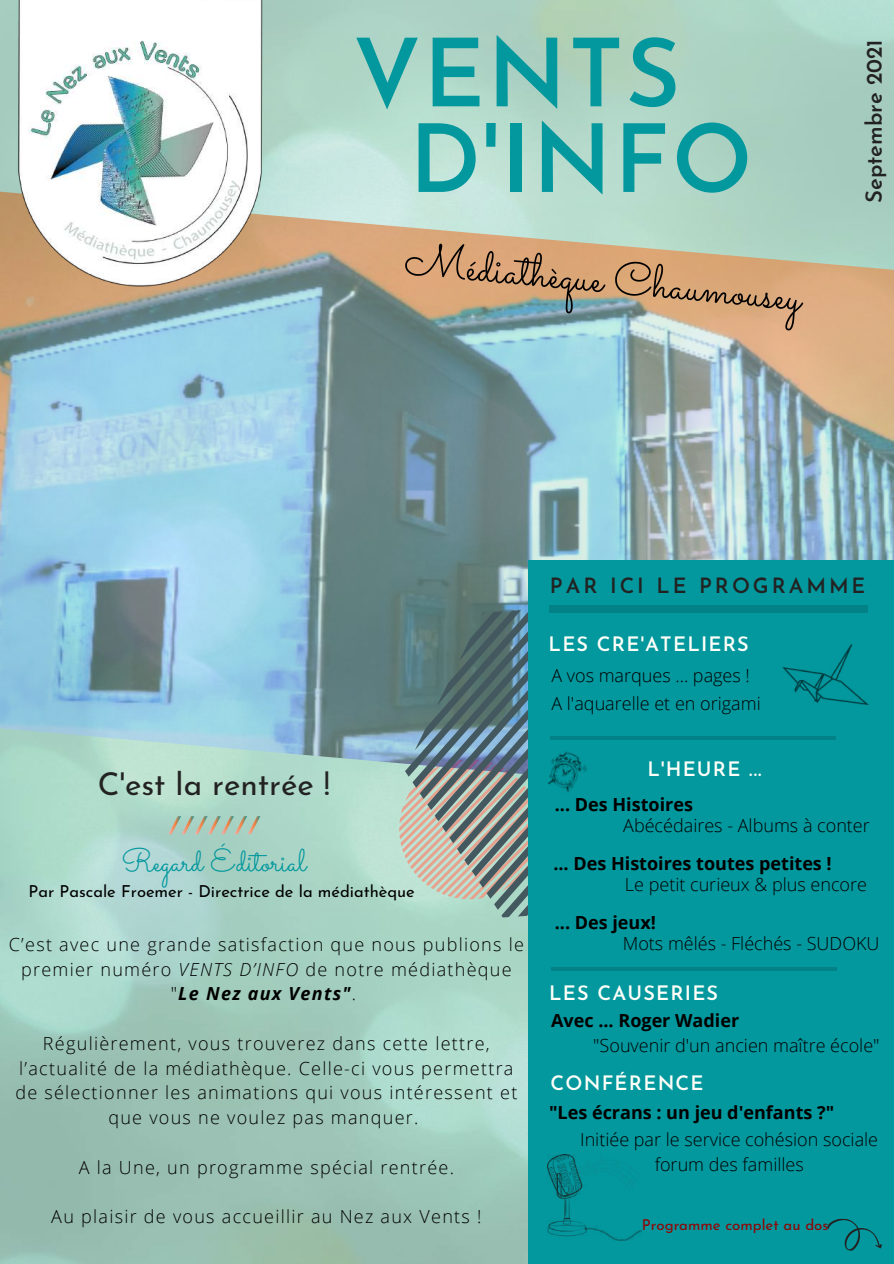
<style>
.page{position:relative;width:894px;height:1264px;background:#fff}
.page>*{position:absolute;margin:0;border:0;box-sizing:border-box;transform-origin:0 0}
.t1{font:600 94.2px/85.5px "Josefin Sans";letter-spacing:.02em;color:#03989e}
.t2{font:46.65px "Sacramento";color:#000}
.t3{font:31.5px "Sacramento";color:#03989e}
.t4{font:31.5px "Josefin Sans";color:#222}
.t5{font:600 22.2px "Josefin Sans";color:#222}
.t6{font:600 21px "Josefin Sans";letter-spacing:.14em;color:#222}
.t7{font:600 19.8px "Josefin Sans";letter-spacing:.06em;color:#fffff9}
.t8{font:300 18px/24.8px "Open Sans";letter-spacing:.07em;color:#000;text-align:center}
.t9{font:300 18px/24.8px "Open Sans";color:#000;text-align:center}
.t10{font:700 18px "Open Sans";color:#000}
.t11{font:16.5px "Josefin Sans";color:#000}
.t12{font:15px "Josefin Sans";color:#8f0505}
.s1{font-style:italic}
.s2{font-weight:700;font-style:italic}
</style>
<div class="page">
<img style="left:0;top:192px;width:893px;height:614px">
<svg style="left:395px;top:595px;width:133px;height:328px;background:#7c908f"></svg>
<div style="left:528px;top:560px;width:365px;height:703px;background:#03989e"></div>
<hr style="left:551px;top:967px;width:285px;height:4px;background:#028187">
<div style="left:549px;top:605px;width:318px;height:8px;background:#028187"></div>
<hr style="left:550px;top:736px;width:285px;height:3px;background:#000">
<img style="left:17px;top:0;width:393px;height:294px">
<img style="left:782px;top:645px;width:85px;height:59px">
<img style="left:548px;top:751px;width:39px;height:41px">
<img style="left:547px;top:1154px;width:94px;height:86px">
<svg style="left:827px;top:1218px;width:55px;height:33px"></svg>
<svg style="left:168px;top:816px;width:92px;height:18px;background:#b0c1ad"></svg>
<h1 class="t1" style="left:409px;top:40px;width:345px;text-indent:-56px">VENTS<br>D'INFO</h1>
<h2 class="t2" style="left:407px;top:231px;width:399px;rotate:5deg">Médiathèque Chaumousey</h2>
<p class="t5" style="left:865px;top:203px;width:165px;rotate:-90deg">Septembre 2021</p>
<p class="t6" style="left:550px;top:577px;width:317px">PAR ICI LE PROGRAMME</p>
<p class="t7" style="left:548px;top:636px;width:202px">LES CRE'ATELIERS</p>
<p class="t9" style="left:551px;top:662px;width:200px">A vos marques ... pages !</p>
<h3 class="t4" style="left:98px;top:771px;width:234px">C'est la rentrée !</h3>
<h3 class="t3" style="left:122px;top:842px;width:186px">Regard Éditorial</h3>
<p class="t11" style="left:29px;top:884px;width:387px">Par Pascale Froemer - Directrice de la médiathèque</p>
<p class="t8" style="left:9px;top:931px;width:516px">C’est avec une grande satisfaction que nous publions le premier numéro <span class="s1">VENTS D’INFO</span> de notre médiathèque "<span class="s2">Le Nez aux Vents"</span>.</p>
<p class="t8" style="left:15px;top:1030px;width:503px">Régulièrement, vous trouverez dans cette lettre, l’actualité de la médiathèque. Celle-ci vous permettra de sélectionner les animations qui vous intéressent et que vous ne voulez pas manquer.</p>
<p class="t8" style="left:79px;top:1154px;width:376px">A la Une, un programme spécial rentrée.</p>
<p class="t8" style="left:51px;top:1203px;width:431px">Au plaisir de vous accueillir au Nez aux Vents !</p>
<p class="t9" style="left:551px;top:690px;width:211px">A l'aquarelle et en origami</p>
<p class="t7" style="left:647px;top:761px;width:116px">L'HEURE ...</p>
<p class="t10" style="left:554px;top:791px;width:140px">... Des Histoires</p>
<p class="t9" style="left:623px;top:812px;width:248px">Abécédaires - Albums à conter</p>
<p class="t10" style="left:553px;top:850px;width:280px">... Des Histoires toutes petites !</p>
<p class="t9" style="left:624px;top:871px;width:243px">Le petit curieux &amp; plus encore</p>
<p class="t10" style="left:554px;top:910px;width:103px">... Des jeux!</p>
<p class="t9" style="left:622px;top:931px;width:258px">Mots mêlés - Fléchés - SUDOKU</p>
<p class="t7" style="left:549px;top:985px;width:170px">LES CAUSERIES</p>
<p class="t10" style="left:551px;top:1008px;width:189px">Avec ... Roger Wadier</p>
<p class="t9" style="left:593px;top:1032px;width:288px">"Souvenir d'un ancien maître école"</p>
<p class="t7" style="left:550px;top:1074px;width:155px">CONFÉRENCE</p>
<p class="t10" style="left:549px;top:1099px;width:286px">"Les écrans : un jeu d'enfants ?"</p>
<p class="t9" style="left:580px;top:1127px;width:299px">Initiée par le service cohésion sociale forum des familles</p>
<p class="t12" style="left:641px;top:1218px;width:188px">Programme complet au dos</p>
</div>
